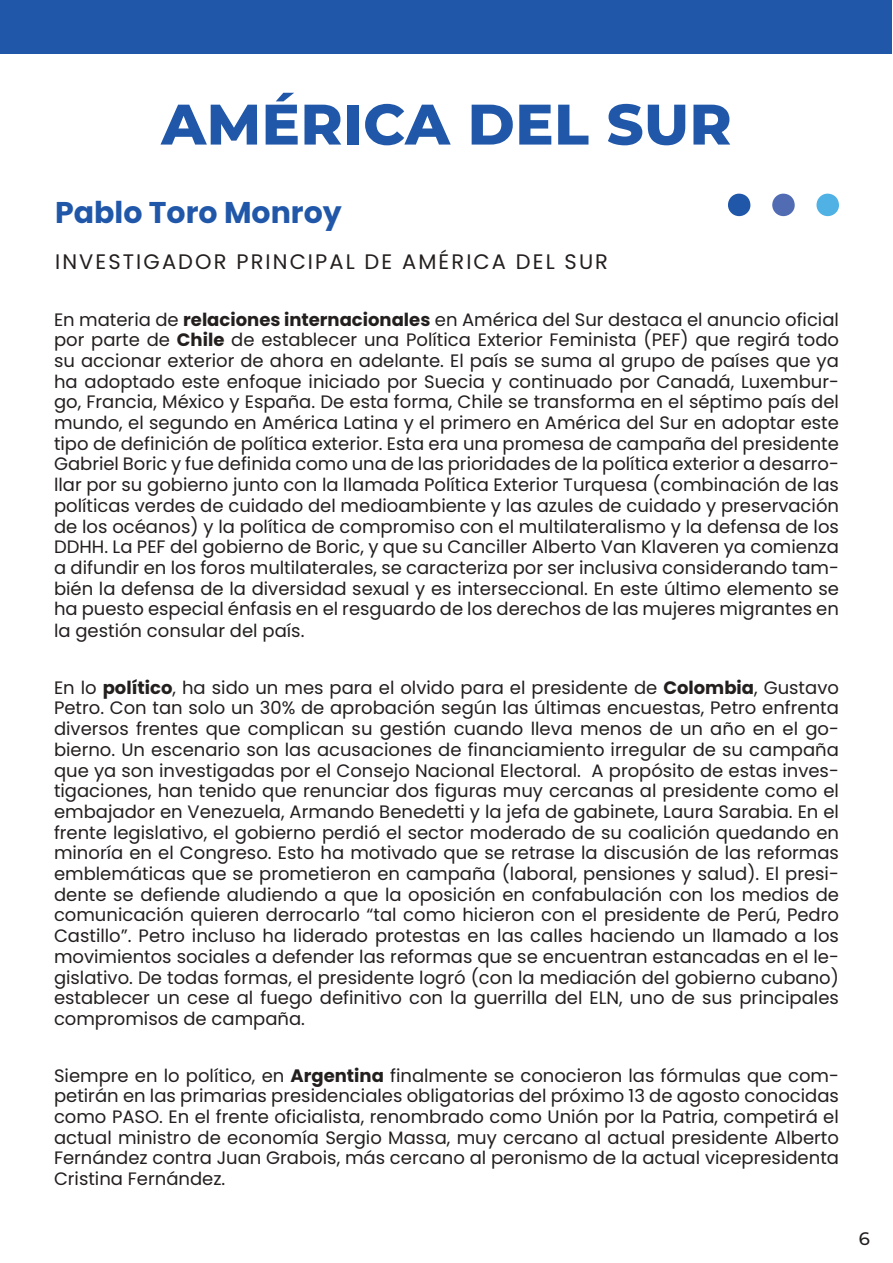
<style>
.page{position:relative;width:893px;height:1263px;background:#fff}
.page>*{position:absolute;margin:0;border:0;box-sizing:border-box;transform-origin:0 0}
.t1{font:800 57px "Montserrat";letter-spacing:.01em;color:#2057a9}
.t2{font:700 30px "Poppins";color:#2057a9}
.t3{font:21px "Poppins";letter-spacing:.1em;color:#241f1f}
.t4{font:18px/20.7px "Poppins";color:#241f1f;text-align:justify}
.t5{font:500 18px "Montserrat";color:#241f1f}
.s1{font-weight:700}
</style>
<div class="page">
<div style="left:728px;top:193px;width:23px;height:23px;background:#2057a9;border-radius:50%"></div>
<div style="left:772px;top:193px;width:23px;height:23px;background:#526cb4;border-radius:50%"></div>
<div style="left:816px;top:193px;width:23px;height:23px;background:#4fb1e4;border-radius:50%"></div>
<div style="left:1px;top:1px;width:891px;height:53px;background:#2057a9"></div>
<h1 class="t1" style="left:161px;top:83px;width:572px">AMÉRICA DEL SUR</h1>
<h2 class="t2" style="left:55px;top:195px;width:288px">Pablo Toro Monroy</h2>
<p class="t3" style="left:55px;top:250px;width:554px">INVESTIGADOR PRINCIPAL DE AMÉRICA DEL SUR</p>
<p class="t4" style="left:54px;top:309px;width:786px">En materia de <span class="s1">relaciones internacionales</span> en América del Sur destaca el anuncio oficial por parte de <span class="s1">Chile</span> de establecer una Política Exterior Feminista (PEF) que regirá todo su accionar exterior de ahora en adelante. El país se suma al grupo de países que ya ha adoptado este enfoque iniciado por Suecia y continuado por Canadá, Luxembur&shy;go, Francia, México y España. De esta forma, Chile se transforma en el séptimo país del mundo, el segundo en América Latina y el primero en América del Sur en adoptar este tipo de definición de política exterior. Esta era una promesa de campaña del presidente Gabriel Boric y fue definida como una de las prioridades de la política exterior a desarro&shy;llar por su gobierno junto con la llamada Política Exterior Turquesa (combinación de las políticas verdes de cuidado del medioambiente y las azules de cuidado y preservación de los océanos) y la política de compromiso con el multilateralismo y la defensa de los DDHH. La PEF del gobierno de Boric, y que su Canciller Alberto Van Klaveren ya comienza a difundir en los foros multilaterales, se caracteriza por ser inclusiva considerando tam&shy;bién la defensa de la diversidad sexual y es interseccional. En este último elemento se ha puesto especial énfasis en el resguardo de los derechos de las mujeres migrantes en la gestión consular del país.</p>
<p class="t4" style="left:54px;top:677px;width:786px">En lo <span class="s1">político</span>, ha sido un mes para el olvido para el presidente de <span class="s1">Colombia</span>, Gustavo Petro. Con tan solo un 30% de aprobación según las últimas encuestas, Petro enfrenta diversos frentes que complican su gestión cuando lleva menos de un año en el go&shy;bierno. Un escenario son las acusaciones de financiamiento irregular de su campaña que ya son investigadas por el Consejo Nacional Electoral. A propósito de estas inves&shy;tigaciones, han tenido que renunciar dos figuras muy cercanas al presidente como el embajador en Venezuela, Armando Benedetti y la jefa de gabinete, Laura Sarabia. En el frente legislativo, el gobierno perdió el sector moderado de su coalición quedando en minoría en el Congreso. Esto ha motivado que se retrase la discusión de las reformas emblemáticas que se prometieron en campaña (laboral, pensiones y salud). El presi&shy;dente se defiende aludiendo a que la oposición en confabulación con los medios de comunicación quieren derrocarlo “tal como hicieron con el presidente de Perú, Pedro Castillo”. Petro incluso ha liderado protestas en las calles haciendo un llamado a los movimientos sociales a defender las reformas que se encuentran estancadas en el le&shy;gislativo. De todas formas, el presidente logró (con la mediación del gobierno cubano) establecer un cese al fuego definitivo con la guerrilla del ELN, uno de sus principales compromisos de campaña.</p>
<p class="t4" style="left:54px;top:1065px;width:786px">Siempre en lo político, en <span class="s1">Argentina</span> finalmente se conocieron las fórmulas que com&shy;petirán en las primarias presidenciales obligatorias del próximo 13 de agosto conocidas como PASO. En el frente oficialista, renombrado como Unión por la Patria, competirá el actual ministro de economía Sergio Massa, muy cercano al actual presidente Alberto Fernández contra Juan Grabois, más cercano al peronismo de la actual vicepresidenta Cristina Fernández.</p>
<p class="t5" style="left:859px;top:1226px;width:13px">6</p>
</div>
